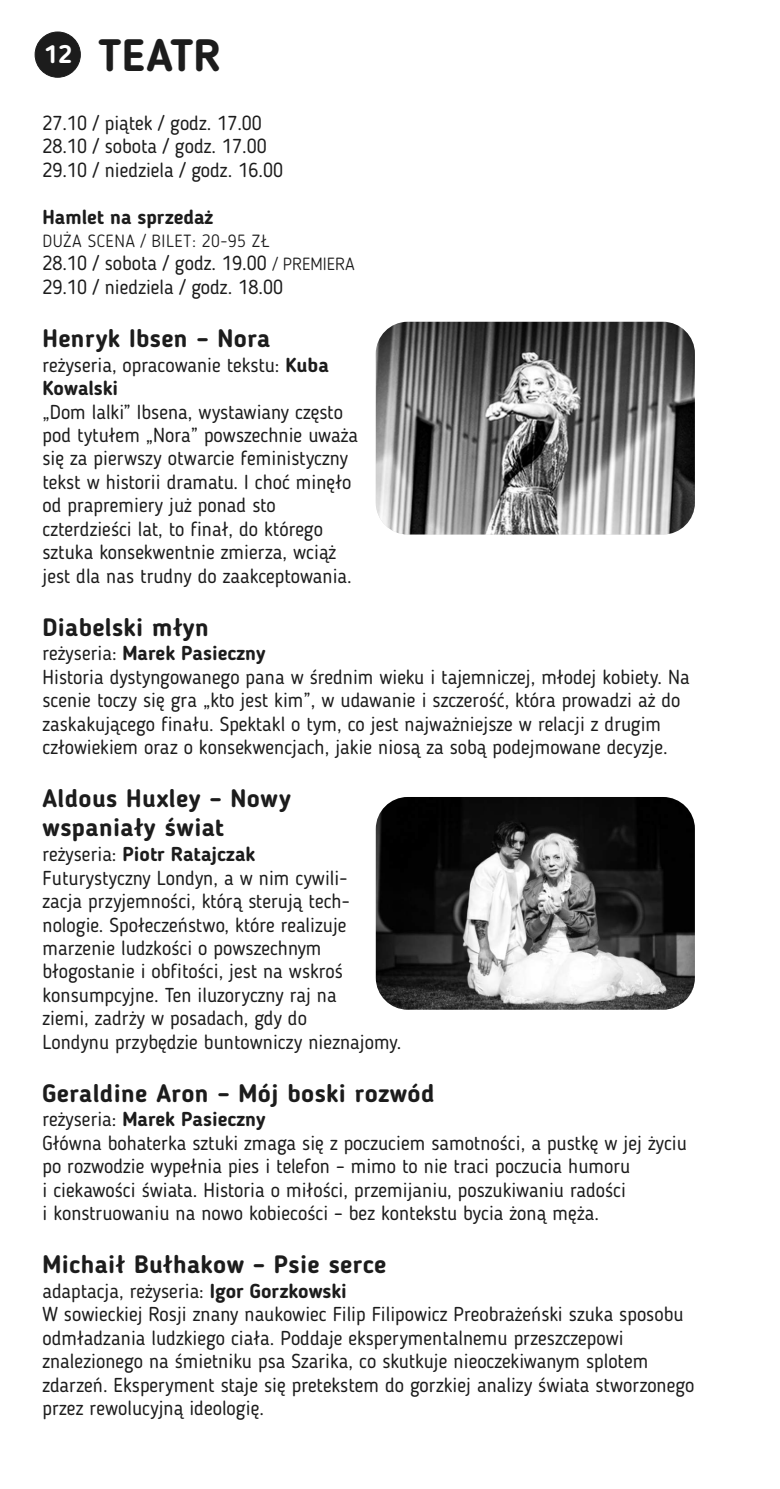
<style>
.page{position:relative;width:780px;height:1489px;background:#fff}
.page>*{position:absolute;margin:0;border:0;box-sizing:border-box;transform-origin:0 0}
.t1{font:700 45px "Blogger Sans";color:#1c1c1c}
.t2{font:700 25px/29.5px "Blogger Sans";letter-spacing:.015em;color:#1c1c1c}
.t3{font:20px/23.5px "Blogger Sans";color:#1c1c1c}
.t4{font:700 20px "Blogger Sans";color:#1c1c1c}
.t5{font:300 17.5px "Blogger Sans";letter-spacing:.03em;color:#1c1c1c}
.s1{font-weight:300;font-size:17.5px}
.s2{font-weight:700}
</style>
<div class="page">
<div style="left:35px;top:32px;width:46px;height:45px;background:#1c1c1c;border:1px solid #1c1c1c;border-radius:50%"></div>
<img style="left:376px;top:322px;width:318px;height:212px;border-radius:32px">
<img style="left:376px;top:797px;width:318px;height:212px;border-radius:32px">
<h1 class="t1" style="left:44px;top:36px;width:178px"><sup>12</sup> TEATR</h1>
<p class="t3" style="left:43px;top:113px;width:242px">27.10 / piątek / godz. 17.00<br>28.10 / sobota / godz. 17.00<br>29.10 / niedziela / godz. 16.00</p>
<p class="t4" style="left:43px;top:208px;width:172px">Hamlet na sprzedaż</p>
<p class="t5" style="left:43px;top:234px;width:228px">DUŻA SCENA / BILET: 20-95 ZŁ</p>
<p class="t3" style="left:43px;top:253px;width:314px">28.10 / sobota / godz. 19.00 <span class="s1">/ PREMIERA<br></span>29.10 / niedziela / godz. 18.00</p>
<p class="t2" style="left:43px;top:325px;width:229px">Henryk Ibsen – Nora</p>
<p class="t3" style="left:43px;top:354px;width:288px">reżyseria, opracowanie tekstu: <span class="s2">Kuba<br>Kowalski</span></p>
<p class="t3" style="left:42px;top:401px;width:317px">„Dom lalki” Ibsena, wystawiany często pod tytułem „Nora” powszechnie uważa się za pierwszy otwarcie feministyczny tekst w historii dramatu. I choć minęło od prapremiery już ponad sto czterdzieści lat, to finał, do którego sztuka konsekwentnie zmierza, wciąż jest dla nas trudny do zaakceptowania.</p>
<p class="t2" style="left:42px;top:614px;width:168px">Diabelski młyn</p>
<p class="t3" style="left:42px;top:643px;width:648px">reżyseria: <span class="s2">Marek Pasieczny<br></span>Historia dystyngowanego pana w średnim wieku i tajemniczej, młodej kobiety. Na scenie toczy się gra „kto jest kim”, w udawanie i szczerość, która prowadzi aż do zaskakującego finału. Spektakl o tym, co jest najważniejsze w relacji z drugim człowiekiem oraz o konsekwencjach, jakie niosą za sobą podejmowane decyzje.</p>
<p class="t2" style="left:42px;top:785px;width:250px">Aldous Huxley – Nowy wspaniały świat</p>
<p class="t3" style="left:42px;top:844px;width:360px">reżyseria: <span class="s2">Piotr Ratajczak<br></span>Futurystyczny Londyn, a w nim cywili-<br>zacja przyjemności, którą sterują tech&shy;nologie. Społeczeństwo, które realizuje marzenie ludzkości o powszechnym błogostanie i obfitości, jest na wskroś konsumpcyjne. Ten iluzoryczny raj na<br>ziemi, zadrży w posadach, gdy do<br>Londynu przybędzie buntowniczy nieznajomy.</p>
<p class="t2" style="left:42px;top:1080px;width:393px">Geraldine Aron – Mój boski rozwód</p>
<p class="t3" style="left:42px;top:1109px;width:646px">reżyseria: <span class="s2">Marek Pasieczny<br></span>Główna bohaterka sztuki zmaga się z poczuciem samotności, a pustkę w jej życiu po rozwodzie wypełnia pies i telefon – mimo to nie traci poczucia humoru<br>i ciekawości świata. Historia o miłości, przemijaniu, poszukiwaniu radości<br>i konstruowaniu na nowo kobiecości – bez kontekstu bycia żoną męża.</p>
<p class="t2" style="left:42px;top:1251px;width:345px">Michaił Bułhakow – Psie serce</p>
<p class="t3" style="left:42px;top:1280px;width:653px">adaptacja, reżyseria: <span class="s2">Igor Gorzkowski<br></span>W sowieckiej Rosji znany naukowiec Filip Filipowicz Preobrażeński szuka sposobu odmładzania ludzkiego ciała. Poddaje eksperymentalnemu przeszczepowi znalezionego na śmietniku psa Szarika, co skutkuje nieoczekiwanym splotem zdarzeń. Eksperyment staje się pretekstem do gorzkiej analizy świata stworzonego przez rewolucyjną ideologię.</p>
</div>
